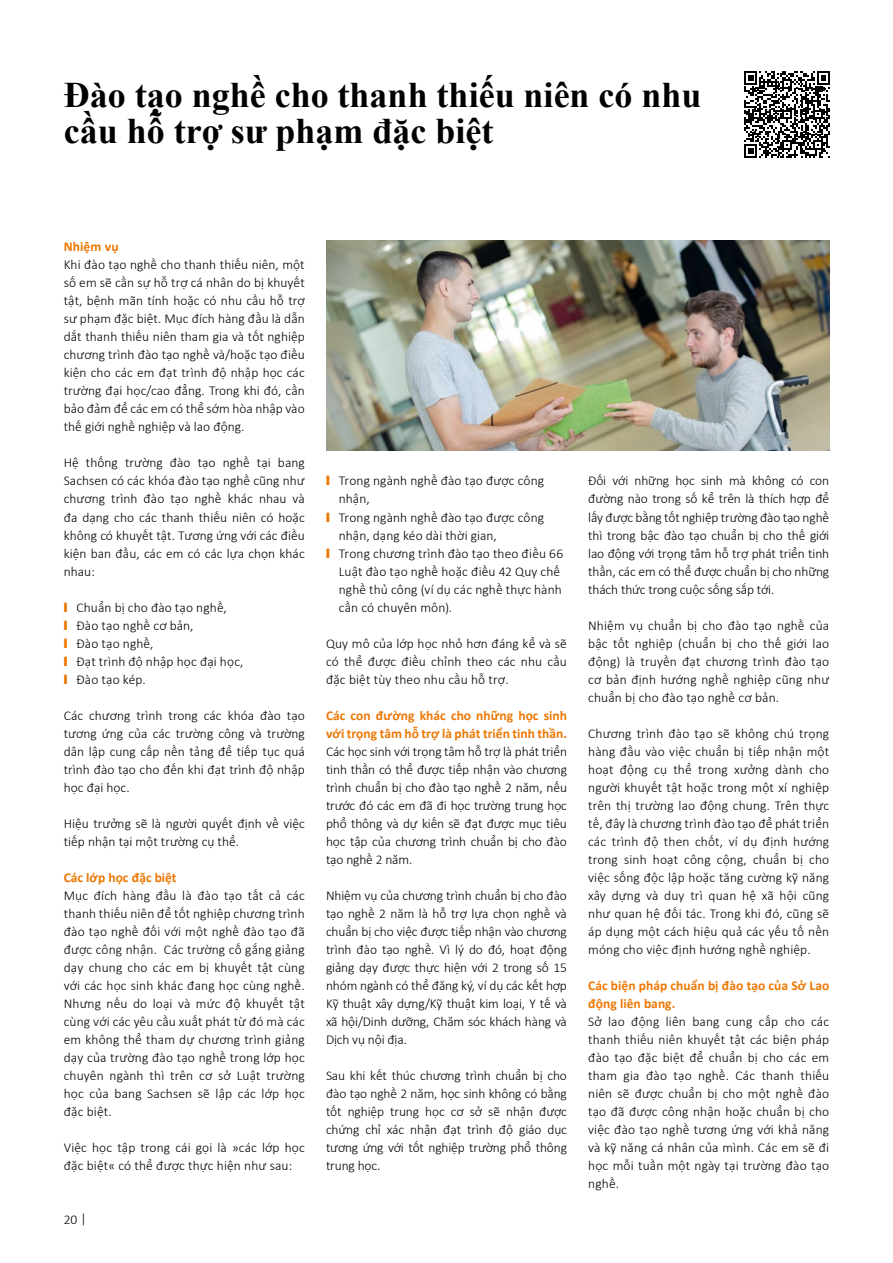
<style>
.page{position:relative;width:893px;height:1263px;background:#fff}
.page>*{position:absolute;margin:0;border:0;box-sizing:border-box;transform-origin:0 0}
.Headline_Innen{font:700 36px/36px "Times New Roman";color:#000}
.Fließtext_9pt{font:300 13.5px/18px "Calibri";letter-spacing:.005em;color:#000;text-align:justify}
.Fließtext_9pt-2{font:700 13.5px/18px "Calibri";color:#ed7703}
.s1{color:#ed7703}
</style>
<div class="page">
<img style="left:326px;top:241px;width:503px;height:210px">
<svg style="left:744px;top:71px;width:86px;height:87px"></svg>
<h1 class="Headline_Innen" style="left:64px;top:76px;width:639px">Đào tạo nghề cho thanh thiếu niên có nhu cầu hỗ trợ sư phạm đặc biệt</h1>
<p class="Fließtext_9pt-2" style="left:64px;top:238px;width:56px">Nhiệm vụ</p>
<p class="Fließtext_9pt" style="left:64px;top:256px;width:243px">Khi đào tạo nghề cho thanh thiếu niên, một số em sẽ cần sự hỗ trợ cá nhân do bị khuyết tật, bệnh mãn tính hoặc có nhu cầu hỗ trợ sư phạm đặc biệt. Mục đích hàng đầu là dẫn dắt thanh thiếu niên tham gia và tốt nghiệp chương trình đào tạo nghề và/hoặc tạo điều kiện cho các em đạt trình độ nhập học các trường đại học/cao đẳng. Trong khi đó, cần bảo đảm để các em có thể sớm hòa nhập vào thế giới nghề nghiệp và lao động.</p>
<p class="Fließtext_9pt" style="left:64px;top:454px;width:242px">Hệ thống trường đào tạo nghề tại bang Sachsen có các khóa đào tạo nghề cũng như chương trình đào tạo nghề khác nhau và đa dạng cho các thanh thiếu niên có hoặc không có khuyết tật. Tương ứng với các điều kiện ban đầu, các em có các lựa chọn khác nhau:</p>
<p class="Fließtext_9pt" style="left:64px;top:598px;width:165px"><span class="s1">❙</span> Chuẩn bị cho đào tạo nghề,</p>
<p class="Fließtext_9pt" style="left:64px;top:616px;width:131px"><span class="s1">❙</span> Đào tạo nghề cơ bản,</p>
<p class="Fließtext_9pt" style="left:64px;top:634px;width:91px"><span class="s1">❙</span> Đào tạo nghề,</p>
<p class="Fließtext_9pt" style="left:64px;top:652px;width:181px"><span class="s1">❙</span> Đạt trình độ nhập học đại học,</p>
<p class="Fließtext_9pt" style="left:64px;top:670px;width:83px"><span class="s1">❙</span> Đào tạo kép.</p>
<p class="Fließtext_9pt" style="left:64px;top:706px;width:243px">Các chương trình trong các khóa đào tạo tương ứng của các trường công và trường dân lập cung cấp nền tảng để tiếp tục quá trình đào tạo cho đến khi đạt trình độ nhập học đại học.</p>
<p class="Fließtext_9pt" style="left:64px;top:814px;width:243px">Hiệu trưởng sẽ là người quyết định về việc tiếp nhận tại một trường cụ thể.</p>
<p class="Fließtext_9pt-2" style="left:64px;top:868px;width:114px">Các lớp học đặc biệt</p>
<p class="Fließtext_9pt" style="left:64px;top:886px;width:243px">Mục đích hàng đầu là đào tạo tất cả các thanh thiếu niên để tốt nghiệp chương trình đào tạo nghề đối với một nghề đào tạo đã được công nhận. Các trường cố gắng giảng dạy chung cho các em bị khuyết tật cùng với các học sinh khác đang học cùng nghề.<br>Nhưng nếu do loại và mức độ khuyết tật cùng với các yêu cầu xuất phát từ đó mà các em không thể tham dự chương trình giảng dạy của trường đào tạo nghề trong lớp học chuyên ngành thì trên cơ sở Luật trường học của bang Sachsen sẽ lập các lớp học đặc biệt.</p>
<p class="Fließtext_9pt" style="left:64px;top:1138px;width:242px">Việc học tập trong cái gọi là »các lớp học đặc biệt« có thể được thực hiện như sau:</p>
<p class="Fließtext_9pt" style="left:64px;top:1210px;width:24px">20 |</p>
<p class="Fließtext_9pt" style="left:339px;top:472px;width:207px;text-indent:-13px"><span class="s1">❙</span> Trong ngành nghề đào tạo được công nhận,</p>
<p class="Fließtext_9pt" style="left:339px;top:508px;width:207px;text-indent:-13px"><span class="s1">❙</span> Trong ngành nghề đào tạo được công nhận, dạng kéo dài thời gian,</p>
<p class="Fließtext_9pt" style="left:339px;top:544px;width:226px;text-align:left;text-indent:-13px"><span class="s1">❙</span> Trong chương trình đào tạo theo điều 66<br>Luật đào tạo nghề hoặc điều 42 Quy chế nghề thủ công (ví dụ các nghề thực hành cần có chuyên môn).</p>
<p class="Fließtext_9pt" style="left:326px;top:634px;width:242px">Quy mô của lớp học nhỏ hơn đáng kể và sẽ có thể được điều chỉnh theo các nhu cầu đặc biệt tùy theo nhu cầu hỗ trợ.</p>
<p class="Fließtext_9pt-2" style="left:326px;top:706px;width:243px">Các con đường khác cho những học sinh với trọng tâm hỗ trợ là phát triển tinh thần.</p>
<p class="Fließtext_9pt" style="left:326px;top:742px;width:243px">Các học sinh với trọng tâm hỗ trợ là phát triển tinh thần có thể được tiếp nhận vào chương trình chuẩn bị cho đào tạo nghề 2 năm, nếu trước đó các em đã đi học trường trung học phổ thông và dự kiến sẽ đạt được mục tiêu học tập của chương trình chuẩn bị cho đào tạo nghề 2 năm.</p>
<p class="Fließtext_9pt" style="left:326px;top:886px;width:242px">Nhiệm vụ của chương trình chuẩn bị cho đào tạo nghề 2 năm là hỗ trợ lựa chọn nghề và chuẩn bị cho việc được tiếp nhận vào chương trình đào tạo nghề. Vì lý do đó, hoạt động giảng dạy được thực hiện với 2 trong số 15 nhóm ngành có thể đăng ký, ví dụ các kết hợp Kỹ thuật xây dựng/Kỹ thuật kim loại, Y tế và xã hội/Dinh dưỡng, Chăm sóc khách hàng và Dịch vụ nội địa.</p>
<p class="Fließtext_9pt" style="left:326px;top:1066px;width:242px">Sau khi kết thúc chương trình chuẩn bị cho đào tạo nghề 2 năm, học sinh không có bằng tốt nghiệp trung học cơ sở sẽ nhận được chứng chỉ xác nhận đạt trình độ giáo dục tương ứng với tốt nghiệp trường phổ thông trung học.</p>
<p class="Fließtext_9pt" style="left:588px;top:472px;width:242px">Đối với những học sinh mà không có con đường nào trong số kể trên là thích hợp để lấy được bằng tốt nghiệp trường đào tạo nghề thì trong bậc đào tạo chuẩn bị cho thế giới lao động với trọng tâm hỗ trợ phát triển tinh thần, các em có thể được chuẩn bị cho những thách thức trong cuộc sống sắp tới.</p>
<p class="Fließtext_9pt" style="left:588px;top:616px;width:242px">Nhiệm vụ chuẩn bị cho đào tạo nghề của bậc tốt nghiệp (chuẩn bị cho thế giới lao động) là truyền đạt chương trình đào tạo cơ bản định hướng nghề nghiệp cũng như chuẩn bị cho đào tạo nghề cơ bản.</p>
<p class="Fließtext_9pt" style="left:588px;top:724px;width:242px">Chương trình đào tạo sẽ không chú trọng hàng đầu vào việc chuẩn bị tiếp nhận một hoạt động cụ thể trong xưởng dành cho người khuyết tật hoặc trong một xí nghiệp trên thị trường lao động chung. Trên thực tế, đây là chương trình đào tạo để phát triển các trình độ then chốt, ví dụ định hướng trong sinh hoạt công cộng, chuẩn bị cho việc sống độc lập hoặc tăng cường kỹ năng xây dựng và duy trì quan hệ xã hội cũng như quan hệ đối tác. Trong khi đó, cũng sẽ áp dụng một cách hiệu quả các yếu tố nền móng cho việc định hướng nghề nghiệp.</p>
<p class="Fließtext_9pt-2" style="left:588px;top:976px;width:243px">Các biện pháp chuẩn bị đào tạo của Sở Lao động liên bang.</p>
<p class="Fließtext_9pt" style="left:588px;top:1012px;width:243px">Sở lao động liên bang cung cấp cho các thanh thiếu niên khuyết tật các biện pháp đào tạo đặc biệt để chuẩn bị cho các em tham gia đào tạo nghề. Các thanh thiếu niên sẽ được chuẩn bị cho một nghề đào tạo đã được công nhận hoặc chuẩn bị cho việc đào tạo nghề tương ứng với khả năng và kỹ năng cá nhân của mình. Các em sẽ đi học mỗi tuần một ngày tại trường đào tạo nghề.</p>
</div>
